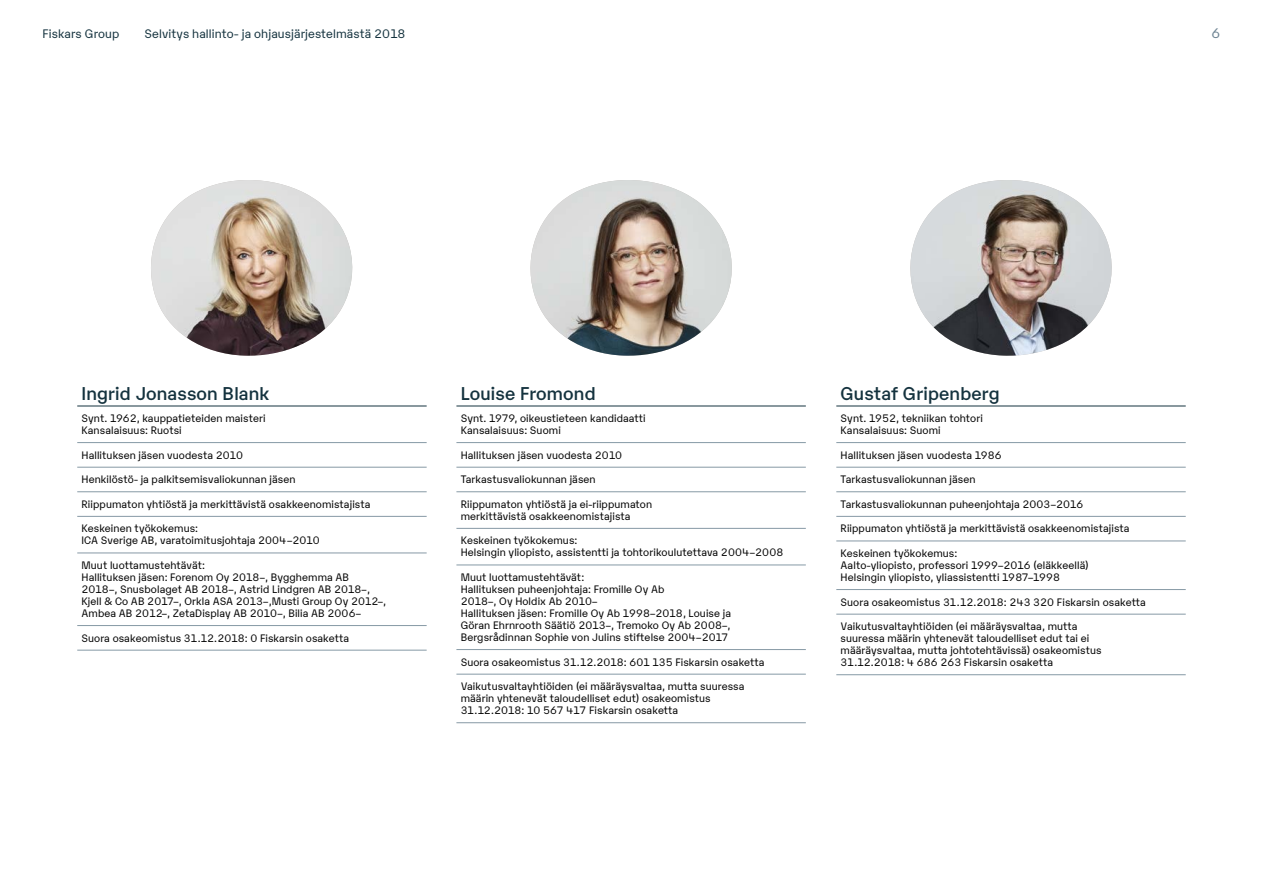
<style>
.page{position:relative;width:1263px;height:893px;background:#fff}
.page>*{position:absolute;margin:0;border:0;box-sizing:border-box;transform-origin:0 0}
.t1{font:500 18px "Karelia";letter-spacing:.01em;color:#14323e}
.t2{font:13.5px "Karelia";color:#6e8493}
.t3{font:12px "Karelia";letter-spacing:.01em;color:#14323e}
.t4{font:10.5px/12px "Karelia";letter-spacing:.01em;color:#000}
</style>
<div class="page">
<hr style="left:456px;top:467px;width:350px;height:1px;background:#8699a5">
<hr style="left:456px;top:491px;width:350px;height:1px;background:#8699a5">
<hr style="left:456px;top:406px;width:350px;height:1px;background:#14323e">
<hr style="left:456px;top:442px;width:350px;height:1px;background:#8699a5">
<hr style="left:456px;top:528px;width:350px;height:1px;background:#8699a5">
<hr style="left:456px;top:674px;width:350px;height:1px;background:#8699a5">
<hr style="left:456px;top:722px;width:350px;height:1px;background:#8699a5">
<hr style="left:456px;top:565px;width:350px;height:1px;background:#8699a5">
<hr style="left:456px;top:649px;width:350px;height:1px;background:#8699a5">
<hr style="left:836px;top:614px;width:350px;height:1px;background:#8699a5">
<hr style="left:836px;top:674px;width:350px;height:1px;background:#8699a5">
<hr style="left:836px;top:491px;width:350px;height:1px;background:#8699a5">
<hr style="left:836px;top:516px;width:350px;height:1px;background:#8699a5">
<hr style="left:836px;top:406px;width:350px;height:1px;background:#14323e">
<hr style="left:836px;top:442px;width:350px;height:1px;background:#8699a5">
<hr style="left:836px;top:467px;width:350px;height:1px;background:#8699a5">
<hr style="left:836px;top:541px;width:350px;height:1px;background:#8699a5">
<hr style="left:836px;top:589px;width:350px;height:1px;background:#8699a5">
<hr style="left:77px;top:467px;width:350px;height:1px;background:#8699a5">
<hr style="left:77px;top:491px;width:350px;height:1px;background:#8699a5">
<hr style="left:77px;top:650px;width:350px;height:1px;background:#8699a5">
<hr style="left:77px;top:406px;width:350px;height:1px;background:#14323e">
<hr style="left:77px;top:442px;width:350px;height:1px;background:#8699a5">
<hr style="left:77px;top:625px;width:350px;height:1px;background:#8699a5">
<hr style="left:77px;top:516px;width:350px;height:1px;background:#8699a5">
<hr style="left:77px;top:553px;width:350px;height:1px;background:#8699a5">
<img style="left:151px;top:180px;width:202px;height:176px">
<img style="left:530px;top:180px;width:202px;height:176px">
<img style="left:910px;top:180px;width:202px;height:176px">
<p class="t3" style="left:43px;top:25px;width:78px">Fiskars Group</p>
<p class="t3" style="left:145px;top:25px;width:262px">Selvitys hallinto- ja ohjausjärjestelmästä 2018</p>
<p class="t2" style="left:1211px;top:24px;width:10px">6</p>
<h1 class="t1" style="left:81px;top:380px;width:189px">Ingrid Jonasson Blank</h1>
<p class="t4" style="left:81px;top:412px;width:186px">Synt. 1962, kauppatieteiden maisteri<br>Kansalaisuus: Ruotsi</p>
<p class="t4" style="left:81px;top:448px;width:163px">Hallituksen jäsen vuodesta 2010</p>
<p class="t4" style="left:81px;top:473px;width:215px">Henkilöstö- ja palkitsemisvaliokunnan jäsen</p>
<p class="t4" style="left:81px;top:497px;width:290px">Riippumaton yhtiöstä ja merkittävistä osakkeenomistajista</p>
<p class="t4" style="left:81px;top:522px;width:240px">Keskeinen työkokemus:<br>ICA Sverige AB, varatoimitusjohtaja 2004–2010</p>
<p class="t4" style="left:81px;top:558px;width:306px">Muut luottamustehtävät:<br>Hallituksen jäsen: Forenom Oy 2018–, Bygghemma AB 2018–, Snusbolaget AB 2018–, Astrid Lindgren AB 2018–, Kjell &amp; Co AB 2017–, Orkla ASA 2013–,Musti Group Oy 2012–, Ambea AB 2012–, ZetaDisplay AB 2010–, Bilia AB 2006–</p>
<p class="t4" style="left:81px;top:631px;width:269px">Suora osakeomistus 31.12.2018: 0 Fiskarsin osaketta</p>
<h1 class="t1" style="left:461px;top:380px;width:136px">Louise Fromond</h1>
<p class="t4" style="left:461px;top:412px;width:186px">Synt. 1979, oikeustieteen kandidaatti<br>Kansalaisuus: Suomi</p>
<p class="t4" style="left:461px;top:448px;width:163px">Hallituksen jäsen vuodesta 2010</p>
<p class="t4" style="left:461px;top:473px;width:136px">Tarkastusvaliokunnan jäsen</p>
<p class="t4" style="left:461px;top:497px;width:193px">Riippumaton yhtiöstä ja ei-riippumaton merkittävistä osakkeenomistajista</p>
<p class="t4" style="left:461px;top:534px;width:324px">Keskeinen työkokemus:<br>Helsingin yliopisto, assistentti ja tohtorikoulutettava 2004–2008</p>
<p class="t4" style="left:461px;top:570px;width:272px">Muut luottamustehtävät:<br>Hallituksen puheenjohtaja: Fromille Oy Ab<br>2018–, Oy Holdix Ab 2010–<br>Hallituksen jäsen: Fromille Oy Ab 1998–2018, Louise ja Göran Ehrnrooth Säätiö 2013–, Tremoko Oy Ab 2008–, Bergsrådinnan Sophie von Julins stiftelse 2004–2017</p>
<p class="t4" style="left:461px;top:655px;width:305px">Suora osakeomistus 31.12.2018: 601 135 Fiskarsin osaketta</p>
<p class="t4" style="left:461px;top:680px;width:285px">Vaikutusvaltayhtiöiden (ei määräysvaltaa, mutta suuressa määrin yhtenevät taloudelliset edut) osakeomistus<br>31.12.2018: 10 567 417 Fiskarsin osaketta</p>
<h1 class="t1" style="left:840px;top:380px;width:161px">Gustaf Gripenberg</h1>
<p class="t4" style="left:840px;top:412px;width:144px">Synt. 1952, tekniikan tohtori<br>Kansalaisuus: Suomi</p>
<p class="t4" style="left:840px;top:448px;width:163px">Hallituksen jäsen vuodesta 1986</p>
<p class="t4" style="left:840px;top:473px;width:136px">Tarkastusvaliokunnan jäsen</p>
<p class="t4" style="left:840px;top:497px;width:244px">Tarkastusvaliokunnan puheenjohtaja 2003–2016</p>
<p class="t4" style="left:840px;top:522px;width:290px">Riippumaton yhtiöstä ja merkittävistä osakkeenomistajista</p>
<p class="t4" style="left:840px;top:546px;width:250px">Keskeinen työkokemus:<br>Aalto-yliopisto, professori 1999–2016 (eläkkeellä)<br>Helsingin yliopisto, yliassistentti 1987–1998</p>
<p class="t4" style="left:840px;top:595px;width:307px">Suora osakeomistus 31.12.2018: 243 320 Fiskarsin osaketta</p>
<p class="t4" style="left:840px;top:620px;width:262px">Vaikutusvaltayhtiöiden (ei määräysvaltaa, mutta suuressa määrin yhtenevät taloudelliset edut tai ei määräysvaltaa, mutta johtotehtävissä) osakeomistus 31.12.2018: 4 686 263 Fiskarsin osaketta</p>
</div>
